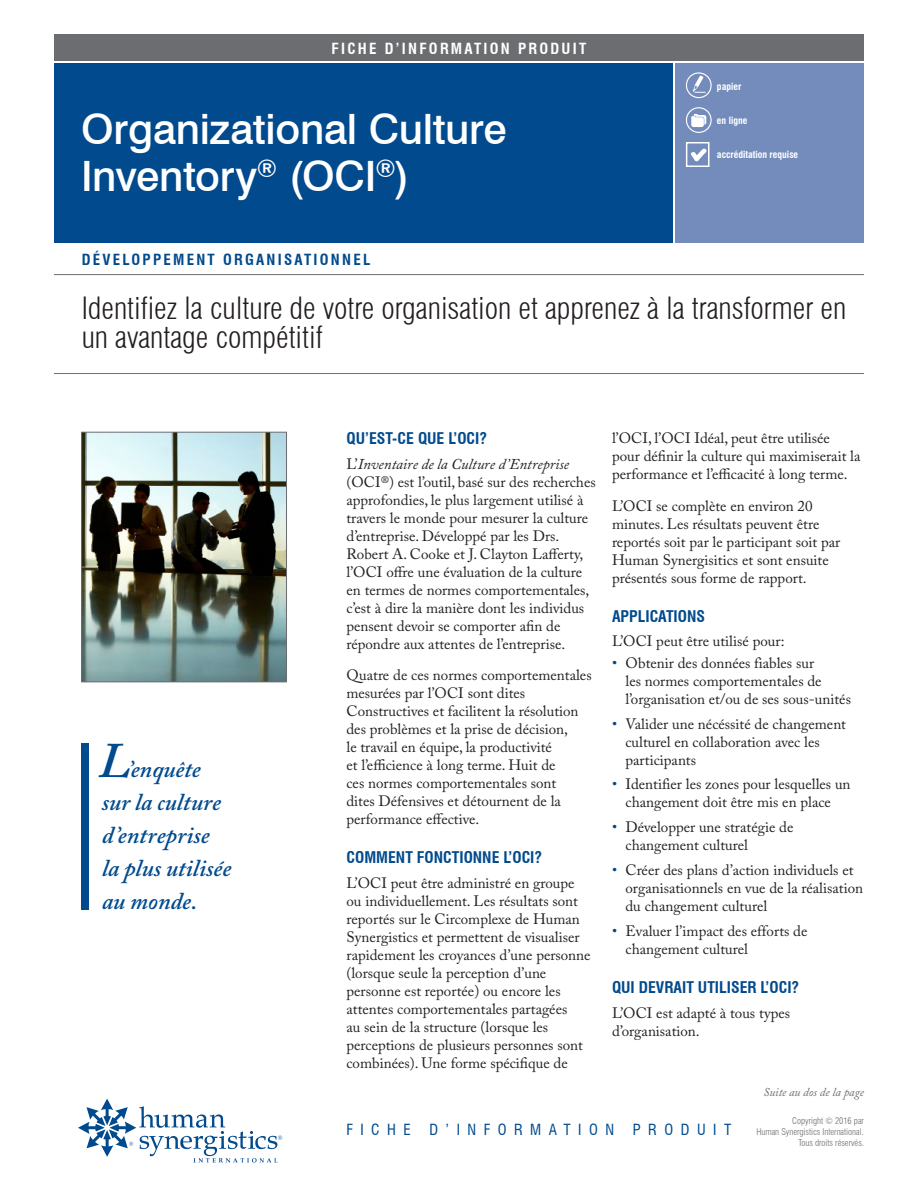
<style>
.page{position:relative;width:918px;height:1188px;background:#fff}
.page>*{position:absolute;margin:0;border:0;box-sizing:border-box;transform-origin:0 0}
.Heading_Prod_Title{font:500 41.85px/47.1px "Swiss 721 BT";letter-spacing:-.005em;color:#fff}
.Prod_s_Tag_Line{font:300 condensed 30px/28.5px "Swiss 721 BT";color:#231f20}
.L_bar_Call-out_lrg{font:italic 600 24px/33px "Adobe Caslon Pro";color:#004a8d}
.Subhead{font:700 condensed 15.75px "Swiss 721 BT";color:#004a8d}
.Body{font:15px/18px "Adobe Caslon Pro";color:#231f20}
.Bullets{font:15px/18px "Adobe Caslon Pro";color:#231f20}
.Bullet_-_Last_in_lis{font:15px/18px "Adobe Caslon Pro";color:#231f20}
.Ind_Team_Org_Leader{font:700 condensed 15px "Swiss 721 BT";letter-spacing:.15em;color:#004a8d}
.Body_Before_bullets{font:15px "Adobe Caslon Pro";color:#231f20}
.t1{font:condensed 15px "Swiss 721 BT";letter-spacing:.5em;color:#004a8d}
.t2{font:700 condensed 15px "Swiss 721 BT";letter-spacing:.15em;color:#fff}
.Continued_on_back{font:italic 12px "Adobe Caslon Pro";color:#6c6d70}
.t3{font:700 condensed 9.75px "Swiss 721 BT";color:#fff}
.t4{font:300 condensed 9px/10.8px "Swiss 721 BT";color:#6c6d70;text-align:right}
.s1{font-size:49.5px}
.s2{font-style:italic}
.s3{color:#004a8d}
</style>
<div class="page">
<div style="left:54px;top:34px;width:810px;height:27px;background:#6c6d70"></div>
<div style="left:54px;top:64px;width:619px;height:179px;background:#004a8d"></div>
<svg style="left:78px;top:1099px;width:204px;height:64px"></svg>
<hr style="left:54px;top:373px;width:810px;height:1px;background:#6c6d70">
<hr style="left:54px;top:274px;width:810px;height:1px;background:#6c6d70">
<img style="left:83px;top:434px;width:202px;height:246px">
<div style="left:81px;top:432px;width:206px;height:250px;border:1px solid #6c6d70"></div>
<div style="left:81px;top:743px;width:8px;height:166px;background:#004a8d"></div>
<div style="left:676px;top:64px;width:188px;height:179px;background:#748cbb"></div>
<svg style="left:686px;top:108px;width:25px;height:24px"></svg>
<div style="left:686px;top:107px;width:26px;height:26px;border:1px solid #fff;border-radius:50%"></div>
<svg style="left:691px;top:114px;width:15px;height:13px"></svg>
<svg style="left:686px;top:73px;width:25px;height:25px"></svg>
<div style="left:686px;top:72px;width:26px;height:26px;border:1px solid #fff;border-radius:50%"></div>
<svg style="left:693px;top:75px;width:13px;height:18px"></svg>
<svg style="left:691px;top:148px;width:15px;height:13px"></svg>
<div style="left:686px;top:142px;width:23px;height:25px;border:2px solid #fff"></div>
<p class="t2" style="left:332px;top:40px;width:256px">FICHE D’INFORMATION PRODUIT</p>
<p class="Heading_Prod_Title" style="left:81px;top:105px;width:427px">Organizational Culture<br>Inventory<sup>®</sup> (OCI<sup>®</sup>)</p>
<p class="Ind_Team_Org_Leader" style="left:82px;top:251px;width:290px">DÉVELOPPEMENT ORGANISATIONNEL</p>
<p class="t3" style="left:717px;top:80px;width:26px">papier</p>
<p class="t3" style="left:717px;top:114px;width:32px">en ligne</p>
<p class="t3" style="left:717px;top:149px;width:83px">accréditation requise</p>
<p class="Prod_s_Tag_Line" style="left:82px;top:294px;width:766px">Identifiez la culture de votre organisation et apprenez à la transformer en un avantage compétitif</p>
<p class="L_bar_Call-out_lrg" style="left:99px;top:752px;width:134px"><span class="s1">L</span>’enquête sur la culture d’entreprise<br>la plus utilisée au monde.</p>
<p class="Subhead" style="left:346px;top:429px;width:142px">QU’EST-CE QUE L’OCI?</p>
<p class="Body" style="left:346px;top:455px;width:251px">L’<span class="s2">Inventaire de la Culture d’Entreprise </span>(OCI®) est l’outil, basé sur des recherches approfondies, le plus largement utilisé à travers le monde pour mesurer la culture d’entreprise. Développé par les Drs.<br>Robert A. Cooke et J. Clayton Lafferty, l’OCI offre une évaluation de la culture en termes de normes comportementales, c’est à dire la manière dont les individus pensent devoir se comporter afin de répondre aux attentes de l’entreprise.</p>
<p class="Body" style="left:346px;top:666px;width:247px">Quatre de ces normes comportementales mesurées par l’OCI sont dites Constructives et facilitent la résolution des problèmes et la prise de décision,<br>le travail en équipe, la productivité<br>et l’efficience à long terme. Huit de<br>ces normes comportementales sont<br>dites Défensives et détournent de la performance effective.</p>
<p class="Subhead" style="left:346px;top:848px;width:197px">COMMENT FONCTIONNE L’OCI?</p>
<p class="Body" style="left:346px;top:874px;width:246px">L’OCI peut être administré en groupe ou individuellement. Les résultats sont reportés sur le Circomplexe de Human Synergistics et permettent de visualiser rapidement les croyances d’une personne (lorsque seule la perception d’une personne est reportée) ou encore les attentes comportementales partagées<br>au sein de la structure (lorsque les perceptions de plusieurs personnes sont combinées). Une forme spécifique de</p>
<p class="Body" style="left:612px;top:429px;width:250px">l’OCI, l’OCI Idéal, peut être utilisée pour définir la culture qui maximiserait la performance et l’efficacité à long terme.</p>
<p class="Body" style="left:612px;top:496px;width:230px">L’OCI se complète en environ 20 minutes. Les résultats peuvent être reportés soit par le participant soit par Human Synergisitics et sont ensuite présentés sous forme de rapport.</p>
<p class="Subhead" style="left:612px;top:607px;width:95px">APPLICATIONS</p>
<p class="Body_Before_bullets" style="left:612px;top:632px;width:174px">L’OCI peut être utilisé pour:</p>
<p class="Bullets" style="left:626px;top:654px;width:227px;text-indent:-14px"><span class="s3">•</span> Obtenir des données fiables sur<br>les normes comportementales de l’organisation et/ou de ses sous-unités</p>
<p class="Bullets" style="left:626px;top:715px;width:222px;text-indent:-14px"><span class="s3">•</span> Valider une nécéssité de changement culturel en collaboration avec les participants</p>
<p class="Bullets" style="left:612px;top:775px;width:240px;text-align:center"><span class="s3">•</span> Identifier les zones pour lesquelles un changement doit être mis en place</p>
<p class="Bullets" style="left:626px;top:818px;width:169px;text-indent:-14px"><span class="s3">•</span> Développer une stratégie de changement culturel</p>
<p class="Bullets" style="left:626px;top:861px;width:239px;text-indent:-14px"><span class="s3">•</span> Créer des plans d’action individuels et organisationnels en vue de la réalisation du changement culturel</p>
<p class="Bullet_-_Last_in_lis" style="left:626px;top:922px;width:184px;text-indent:-14px"><span class="s3">•</span> Evaluer l’impact des efforts de changement culturel</p>
<p class="Subhead" style="left:612px;top:978px;width:189px">QUI DEVRAIT UTILISER L’OCI?</p>
<p class="Body" style="left:612px;top:1003px;width:180px">L’OCI est adapté à tous types d’organisation.</p>
<p class="Continued_on_back" style="left:763px;top:1085px;width:102px">Suite au dos de la page</p>
<p class="t1" style="left:346px;top:1121px;width:386px">FICHE D’INFORMATION PRODUIT</p>
<p class="t4" style="left:756px;top:1116px;width:109px">Copyright © 2016 par<br>Human Synergistics International.<br>Tous droits réservés.</p>
</div>
